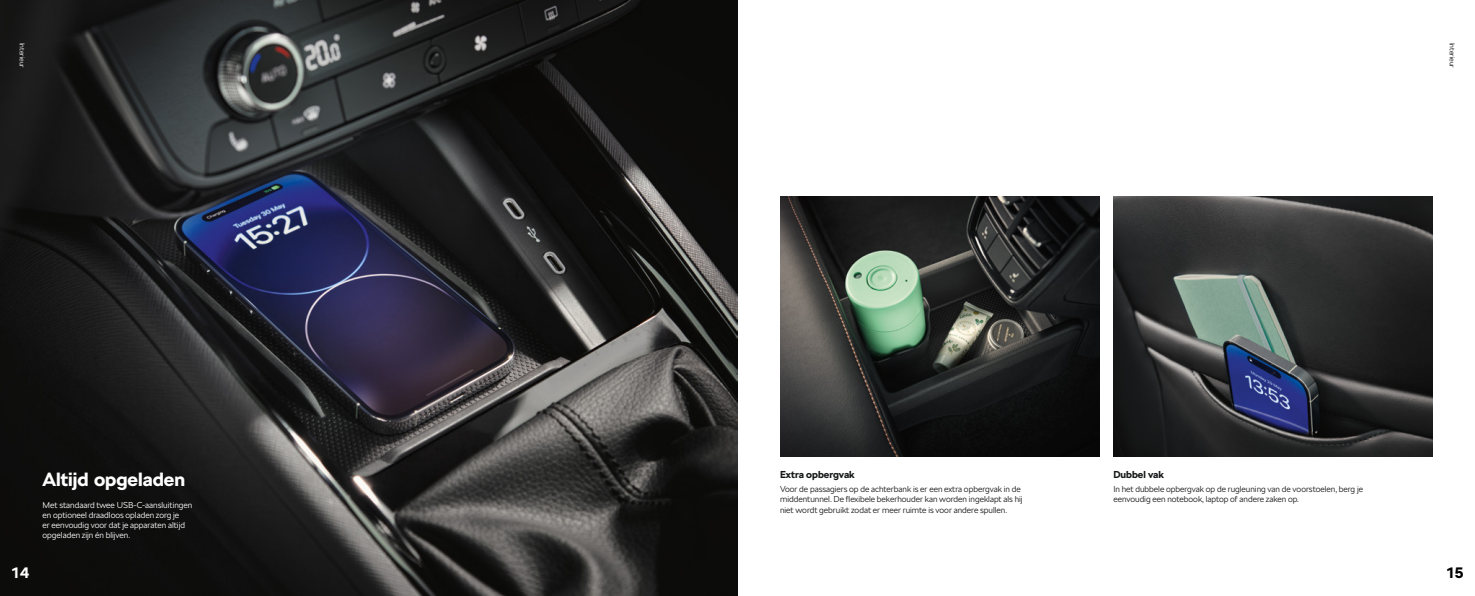
<style>
.page{position:relative;width:1475px;height:596px;background:#fff}
.page>*{position:absolute;margin:0;border:0;box-sizing:border-box;transform-origin:0 0}
.t1{font:700 19px "SKODA Next";color:#fff}
.t2{font:700 15px "SKODA Next";color:#000}
.t3{font:700 15px "SKODA Next";color:#fff}
.t4{font:700 10px "SKODA Next";color:#161718}
.t5{font:300 8.5px/10.2px "SKODA Next";color:#161718}
.t6{font:300 8.5px/10.2px "SKODA Next";color:#fff}
.t7{font:300 7px "SKODA Next";color:#000}
.t8{font:300 7px "SKODA Next";color:#fff}
</style>
<div class="page">
<img style="left:0;top:0;width:737px;height:595px">
<img style="left:780px;top:196px;width:318px;height:260px">
<img style="left:1113px;top:196px;width:318px;height:260px">
<p class="t8" style="left:27px;top:43px;width:27px;rotate:90deg">Interieur</p>
<h2 class="t3" style="left:11px;top:562px;width:19px">14</h2>
<h1 class="t1" style="left:43px;top:465px;width:144px">Altijd opgeladen</h1>
<p class="t6" style="left:43px;top:499px;width:151px">Met standaard twee USB-C-aansluitingen en optioneel draadloos opladen zorg je<br>er eenvoudig voor dat je apparaten altijd opgeladen zijn én blijven.</p>
<p class="t7" style="left:1456px;top:43px;width:27px;rotate:90deg">Interieur</p>
<p class="t4" style="left:780px;top:467px;width:76px">Extra opbergvak</p>
<p class="t5" style="left:780px;top:484px;width:244px">Voor de passagiers op de achterbank is er een extra opbergvak in de middentunnel. De flexibele bekerhouder kan worden ingeklapt als hij niet wordt gebruikt zodat er meer ruimte is voor andere spullen.</p>
<p class="t4" style="left:1113px;top:467px;width:52px">Dubbel vak</p>
<p class="t5" style="left:1113px;top:484px;width:251px">In het dubbele opbergvak op de rugleuning van de voorstoelen, berg je eenvoudig een notebook, laptop of andere zaken op.</p>
<h2 class="t2" style="left:1445px;top:562px;width:19px">15</h2>
</div>
